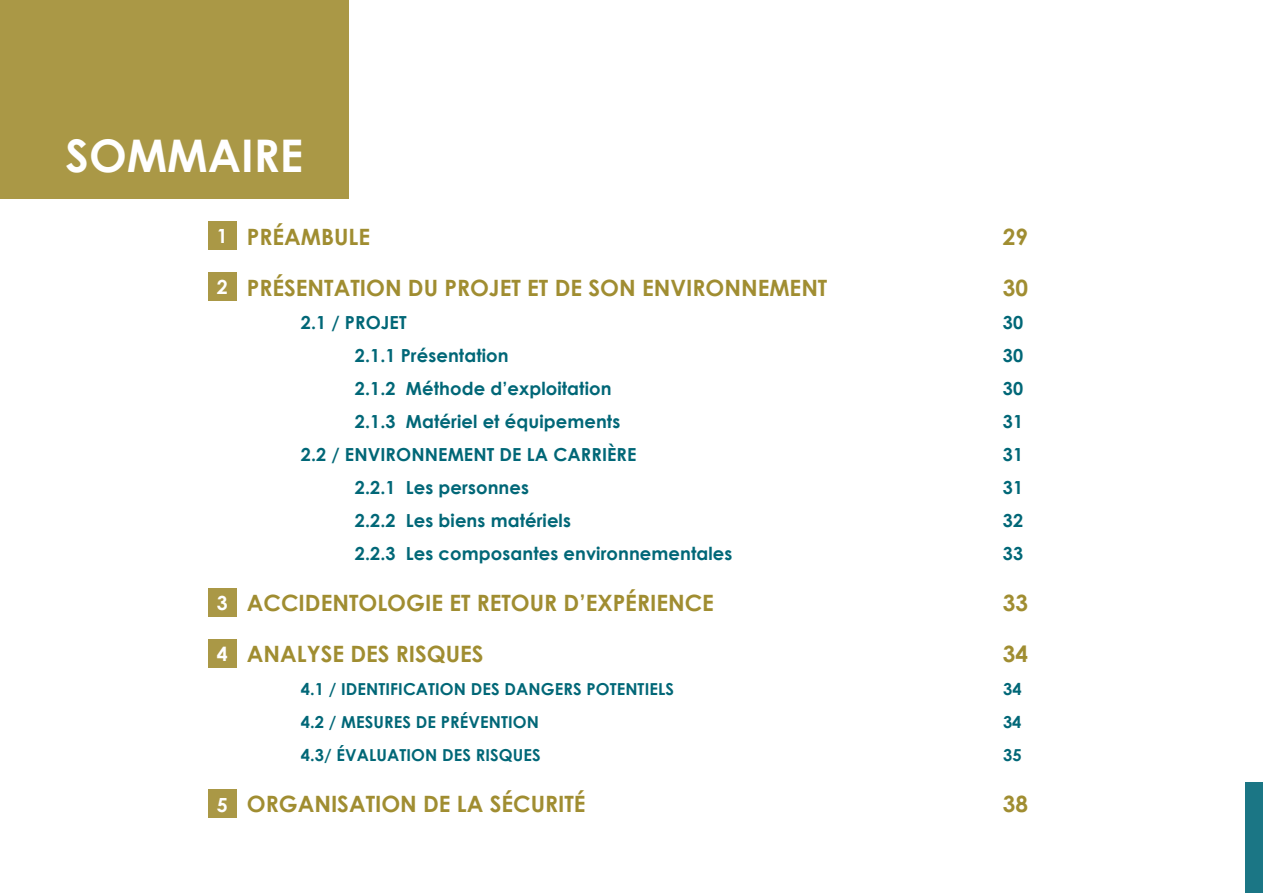
<style>
.page{position:relative;width:1263px;height:893px;background:#fff}
.page>*{position:absolute;margin:0;border:0;box-sizing:border-box;transform-origin:0 0}
.t1{font:700 45px "Century Gothic";color:#fff}
.titre_1{font:700 22.5px "Century Gothic";color:#a08d31}
.titre_1-2{font:700 19.5px "Century Gothic";color:#fff}
.TITRE_3{font:700 18px "Century Gothic";letter-spacing:.005em;color:#016777}
.TITRE_2_DEF{font:700 18px "Century Gothic";letter-spacing:.005em;color:#016777}
.TITRE_2_DEF-2{font:700 16.5px "Century Gothic";letter-spacing:.005em;color:#016777}
</style>
<div class="page">
<div style="left:1246px;top:782px;width:17px;height:111px;background:#1b7685"></div>
<div style="left:208px;top:221px;width:28px;height:29px;background:#aa9846"></div>
<div style="left:208px;top:272px;width:28px;height:29px;background:#aa9846"></div>
<div style="left:208px;top:588px;width:28px;height:29px;background:#aa9846"></div>
<div style="left:208px;top:639px;width:28px;height:29px;background:#aa9846"></div>
<div style="left:208px;top:790px;width:28px;height:28px;background:#aa9846"></div>
<div style="left:0;top:0;width:349px;height:198px;background:#aa9846"></div>
<p class="t1" style="left:66px;top:127px;width:239px">SOMMAIRE</p>
<p class="titre_1-2" style="left:217px;top:224px;width:12px">1</p>
<p class="titre_1-2" style="left:217px;top:275px;width:12px">2</p>
<p class="titre_1-2" style="left:217px;top:590px;width:12px">3</p>
<p class="titre_1-2" style="left:217px;top:641px;width:12px">4</p>
<p class="titre_1-2" style="left:217px;top:792px;width:12px">5</p>
<p class="titre_1" style="left:247px;top:223px;width:125px">PRÉAMBULE</p>
<p class="titre_1" style="left:1003px;top:223px;width:27px">29</p>
<p class="titre_1" style="left:247px;top:274px;width:582px">PRÉSENTATION DU PROJET ET DE SON ENVIRONNEMENT</p>
<p class="titre_1" style="left:1003px;top:274px;width:27px">30</p>
<p class="TITRE_2_DEF" style="left:301px;top:312px;width:107px">2.1 / PROJET</p>
<p class="TITRE_2_DEF" style="left:1003px;top:312px;width:22px">30</p>
<p class="TITRE_3" style="left:355px;top:345px;width:155px">2.1.1 Présentation</p>
<p class="TITRE_3" style="left:1003px;top:345px;width:22px">30</p>
<p class="TITRE_3" style="left:355px;top:378px;width:258px">2.1.2 Méthode d’exploitation</p>
<p class="TITRE_3" style="left:1003px;top:378px;width:22px">30</p>
<p class="TITRE_3" style="left:355px;top:411px;width:267px">2.1.3 Matériel et équipements</p>
<p class="TITRE_3" style="left:1003px;top:411px;width:22px">31</p>
<p class="TITRE_2_DEF" style="left:301px;top:444px;width:337px">2.2 / ENVIRONNEMENT DE LA CARRIÈRE</p>
<p class="TITRE_2_DEF" style="left:1003px;top:444px;width:22px">31</p>
<p class="TITRE_3" style="left:355px;top:477px;width:176px">2.2.1 Les personnes</p>
<p class="TITRE_3" style="left:1003px;top:477px;width:22px">31</p>
<p class="TITRE_3" style="left:355px;top:510px;width:218px">2.2.2 Les biens matériels</p>
<p class="TITRE_3" style="left:1003px;top:510px;width:22px">32</p>
<p class="TITRE_3" style="left:355px;top:543px;width:379px">2.2.3 Les composantes environnementales</p>
<p class="TITRE_3" style="left:1003px;top:543px;width:22px">33</p>
<p class="titre_1" style="left:247px;top:589px;width:469px">ACCIDENTOLOGIE ET RETOUR D’EXPÉRIENCE</p>
<p class="titre_1" style="left:1003px;top:589px;width:27px">33</p>
<p class="titre_1" style="left:247px;top:640px;width:238px">ANALYSE DES RISQUES</p>
<p class="titre_1" style="left:1003px;top:640px;width:27px">34</p>
<p class="TITRE_2_DEF-2" style="left:301px;top:679px;width:375px">4.1 / IDENTIFICATION DES DANGERS POTENTIELS</p>
<p class="TITRE_2_DEF-2" style="left:1003px;top:679px;width:20px">34</p>
<p class="TITRE_2_DEF-2" style="left:301px;top:712px;width:240px">4.2 / MESURES DE PRÉVENTION</p>
<p class="TITRE_2_DEF-2" style="left:1003px;top:712px;width:20px">34</p>
<p class="TITRE_2_DEF-2" style="left:301px;top:745px;width:241px">4.3/ ÉVALUATION DES RISQUES</p>
<p class="TITRE_2_DEF-2" style="left:1003px;top:745px;width:20px">35</p>
<p class="titre_1" style="left:247px;top:790px;width:340px">ORGANISATION DE LA SÉCURITÉ</p>
<p class="titre_1" style="left:1003px;top:790px;width:27px">38</p>
</div>
